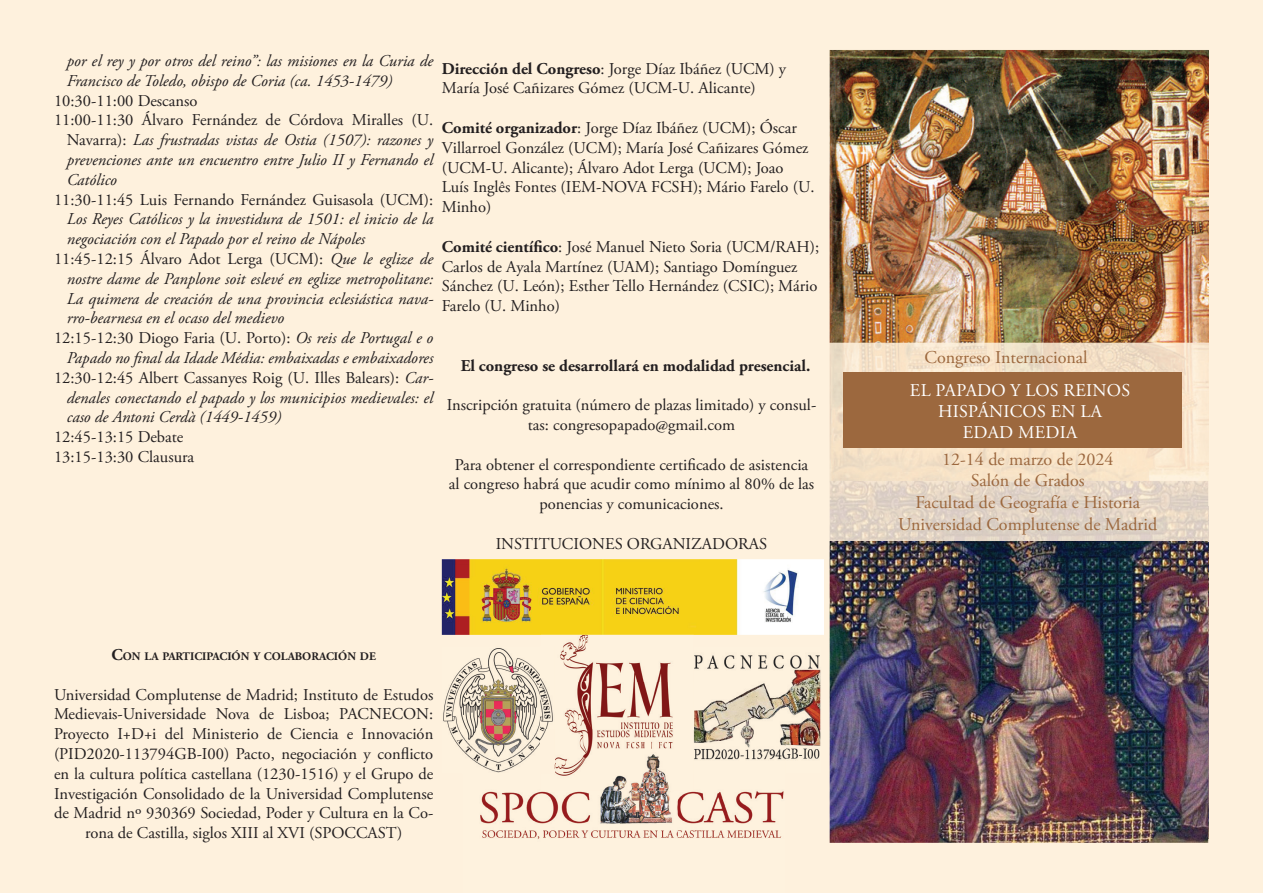
<style>
.page{position:relative;width:1263px;height:893px;background:#fef1dd}
.page>*{position:absolute;margin:0;border:0;box-sizing:border-box;transform-origin:0 0}
.t1{font:18px/21.6px "Adobe Garamond Pro";color:#9c683e;text-align:center}
.t2{font:18px/21px "Adobe Garamond Pro";letter-spacing:.015em;color:#fff;text-align:center}
.t3{font:18px/21.6px "Adobe Garamond Pro";color:#9c683f;text-align:center}
.t4{font:16.5px/19.8px "Adobe Garamond Pro";color:#231f20}
.t5{font:italic 16.5px/19.8px "Adobe Garamond Pro";color:#231f20}
.t6{font:700 16.5px "Adobe Garamond Pro";color:#231f20}
.t7{font:700 11.55px "Adobe Garamond Pro";color:#231f20}
.s1{font-style:normal}
.s2{font-style:italic}
.s3{font-weight:700}
.s4{font-size:16.5px}
</style>
<div class="page">
<img style="left:442px;top:559px;width:382px;height:76px">
<img style="left:694px;top:646px;width:127px;height:127px">
<img style="left:462px;top:773px;width:324px;height:120px">
<img style="left:694px;top:729px;width:92px;height:44px">
<img style="left:442px;top:647px;width:112px;height:126px">
<img style="left:462px;top:729px;width:79px;height:44px">
<img style="left:830px;top:50px;width:379px;height:793px">
<img style="left:1208px;top:541px;width:1px;height:298px">
<svg style="left:1209px;top:343px;width:1px;height:198px"></svg>
<img style="left:830px;top:343px;width:379px;height:198px">
<div style="left:843px;top:372px;width:338px;height:75px;background:#9c683e"></div>
<img style="left:541px;top:635px;width:153px;height:47px">
<img style="left:554px;top:682px;width:140px;height:47px">
<img style="left:541px;top:729px;width:153px;height:62px">
<p class="t5" style="left:67px;top:51px;width:368px">por el rey y por otros del reino”: las misiones en la Curia de<br>Francisco de Toledo, obispo de Coria (ca. 1453-1479)</p>
<p class="t4" style="left:54px;top:91px;width:145px">10:30-11:00 Descanso</p>
<p class="t4" style="left:54px;top:111px;width:381px">11:00-11:30 Álvaro Fernández de Córdova Miralles (U.</p>
<p class="t5" style="left:67px;top:130px;width:368px"><span class="s1">Navarra):</span> Las frustradas vistas de Ostia (1507): razones y</p>
<p class="t5" style="left:67px;top:150px;width:368px">prevenciones ante un encuentro entre Julio II y Fernando el</p>
<p class="t5" style="left:67px;top:170px;width:52px">Católico</p>
<p class="t4" style="left:54px;top:190px;width:381px">11:30-11:45 Luis Fernando Fernández Guisasola (UCM):</p>
<p class="t5" style="left:67px;top:210px;width:368px">Los Reyes Católicos y la investidura de 1501: el inicio de la</p>
<p class="t5" style="left:67px;top:229px;width:300px">negociación con el Papado por el reino de Nápoles</p>
<p class="t4" style="left:54px;top:249px;width:381px">11:45-12:15 Álvaro Adot Lerga (UCM): <span class="s2">Que le eglize de</span></p>
<p class="t5" style="left:67px;top:269px;width:368px">nostre dame de Panplone soit eslevé en eglize metropolitane:</p>
<p class="t5" style="left:67px;top:289px;width:368px">La quimera de creación de una provincia eclesiástica nava-</p>
<p class="t5" style="left:67px;top:309px;width:219px">rro-bearnesa en el ocaso del medievo</p>
<p class="t4" style="left:54px;top:329px;width:381px">12:15-12:30 Diogo Faria (U. Porto): <span class="s2">Os reis de Portugal e o</span></p>
<p class="t5" style="left:67px;top:348px;width:368px">Papado no final da Idade Média: embaixadas e embaixadores</p>
<p class="t4" style="left:54px;top:368px;width:381px">12:30-12:45 Albert Cassanyes Roig (U. Illes Balears): <span class="s2">Car-</span></p>
<p class="t5" style="left:67px;top:388px;width:368px">denales conectando el papado y los municipios medievales: el</p>
<p class="t5" style="left:67px;top:408px;width:216px">caso de Antoni Cerdà (1449-1459)</p>
<p class="t4" style="left:54px;top:428px;width:142px">12:45-13:15 Debate<br>13:15-13:30 Clausura</p>
<p class="t4" style="left:442px;top:59px;width:346px"><span class="s3">Dirección del Congreso</span>: Jorge Díaz Ibáñez (UCM) y<br>María José Cañizares Gómez (UCM-U. Alicante)</p>
<p class="t4" style="left:442px;top:118px;width:374px"><span class="s3">Comité organizador</span>: Jorge Díaz Ibáñez (UCM); Óscar Villarroel González (UCM); María José Cañizares Gómez (UCM-U. Alicante); Álvaro Adot Lerga (UCM); Joao Luís Inglês Fontes (IEM-NOVA FCSH); Mário Farelo (U.<br>Minho)</p>
<p class="t4" style="left:442px;top:237px;width:379px"><span class="s3">Comité científico</span>: José Manuel Nieto Soria (UCM/RAH); Carlos de Ayala Martínez (UAM); Santiago Domínguez Sánchez (U. León); Esther Tello Hernández (CSIC); Mário Farelo (U. Minho)</p>
<p class="t6" style="left:461px;top:356px;width:351px">El congreso se desarrollará en modalidad presencial.</p>
<p class="t4" style="left:447px;top:396px;width:371px;text-align:center">Inscripción gratuita (número de plazas limitado) y consul&shy;tas: congresopapado@gmail.com</p>
<p class="t4" style="left:449px;top:455px;width:367px;text-align:center">Para obtener el correspondiente certificado de asistencia al congreso habrá que acudir como mínimo al 80% de las ponencias y comunicaciones.</p>
<p class="t4" style="left:496px;top:534px;width:273px">INSTITUCIONES ORGANIZADORAS</p>
<p class="t7" style="left:111px;top:650px;width:266px"><span class="s4">C</span>ON LA PARTICIPACIÓN Y COLABORACIÓN DE</p>
<p class="t4" style="left:54px;top:685px;width:381px;text-align:center">Universidad Complutense de Madrid; Instituto de Estudos Medievais-Universidade Nova de Lisboa; PACNECON:<br>Proyecto I+D+i del Ministerio de Ciencia e Innovación (PID2020-113794GB-I00) Pacto, negociación y conflicto en la cultura política castellana (1230-1516) y el Grupo de Investigación Consolidado de la Universidad Complutense de Madrid nº 930369 Sociedad, Poder y Cultura en la Co&shy;rona de Castilla, siglos XIII al XVI (SPOCCAST)</p>
<p class="t1" style="left:924px;top:347px;width:165px">Congreso Internacional</p>
<p class="t2" style="left:910px;top:380px;width:222px">EL PAPADO Y LOS REINOS<br>HISPÁNICOS EN LA<br>EDAD MEDIA</p>
<p class="t3" style="left:942px;top:449px;width:173px">12-14 de marzo de 2024<br>Salón de Grados</p>
<p class="t1" style="left:898px;top:492px;width:261px">Facultad de Geografía e Historia<br>Universidad Complutense de Madrid</p>
</div>
